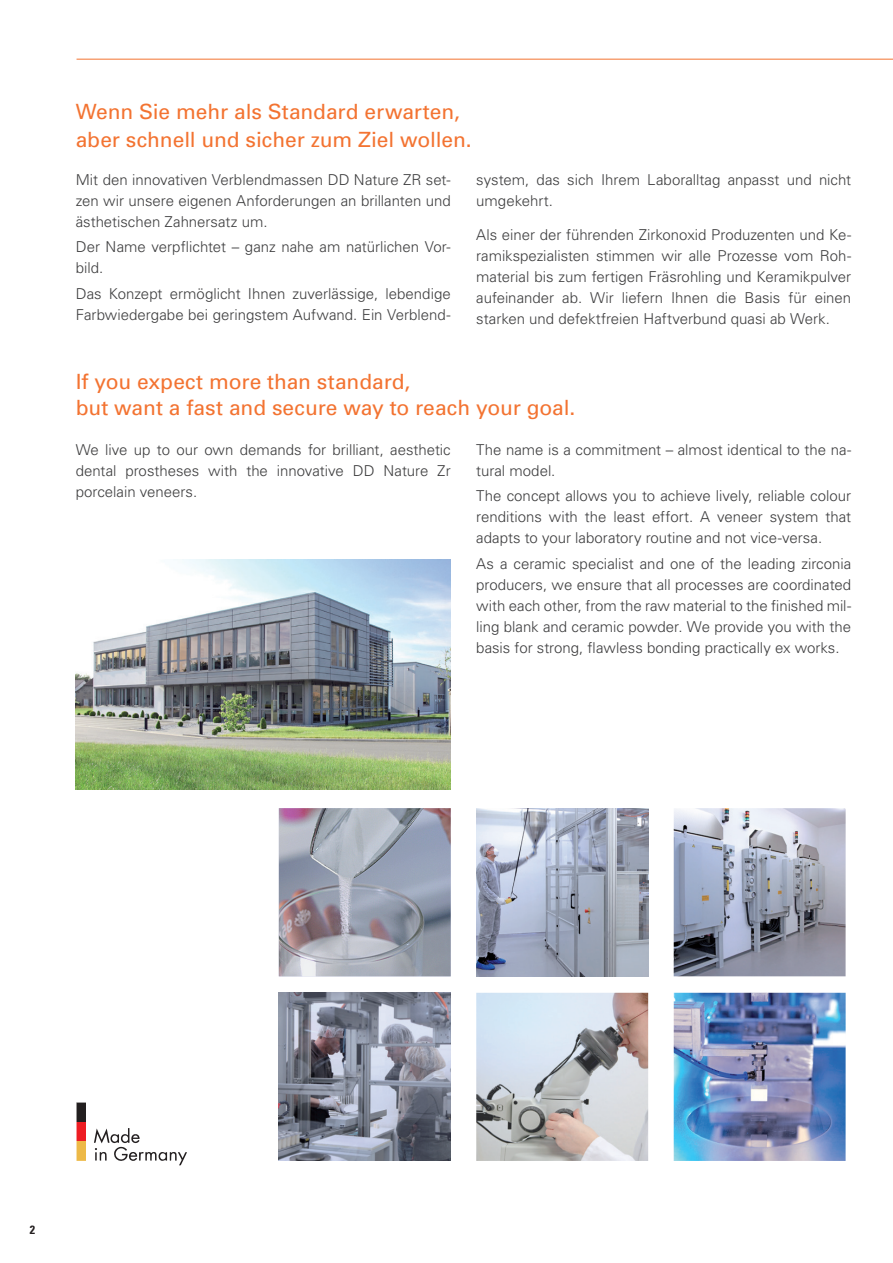
<style>
.page{position:relative;width:893px;height:1263px;background:#fff}
.page>*{position:absolute;margin:0;border:0;box-sizing:border-box;transform-origin:0 0}
.t1{font:21px/28.3px "Univers";letter-spacing:-.005em;color:#f37331}
.t2{font:300 15px/21px "Univers";color:#3e3e3f;text-align:justify}
.t3{font:700 condensed 12px "Univers";color:#231f20}
</style>
<div class="page">
<hr style="left:77px;top:59px;width:816px;height:1px;background:#f37331">
<img style="left:76px;top:559px;width:375px;height:230px">
<img style="left:279px;top:808px;width:172px;height:168px">
<img style="left:279px;top:993px;width:172px;height:168px">
<img style="left:476px;top:993px;width:172px;height:168px">
<img style="left:476px;top:808px;width:172px;height:168px">
<img style="left:674px;top:808px;width:172px;height:168px">
<img style="left:674px;top:993px;width:172px;height:168px">
<svg style="left:94px;top:1128px;width:93px;height:37px"></svg>
<svg style="left:76px;top:1102px;width:10px;height:59px"></svg>
<h1 class="t1" style="left:76px;top:97px;width:398px">Wenn Sie mehr als Standard erwarten, aber schnell und sicher zum Ziel wollen.</h1>
<p class="t2" style="left:76px;top:169px;width:377px">Mit den innovativen Verblendmassen DD Nature ZR set&shy;zen wir unsere eigenen Anforderungen an brillanten und ästhetischen Zahnersatz um.</p>
<p class="t2" style="left:76px;top:236px;width:376px">Der Name verpflichtet – ganz nahe am natürlichen Vor&shy;bild.</p>
<p class="t2" style="left:76px;top:282px;width:376px">Das Konzept ermöglicht Ihnen zuverlässige, lebendige<br>Farbwiedergabe bei geringstem Aufwand. Ein Verblend-</p>
<p class="t2" style="left:476px;top:169px;width:377px">system, das sich Ihrem Laboralltag anpasst und nicht umgekehrt.</p>
<p class="t2" style="left:476px;top:223px;width:376px">Als einer der führenden Zirkonoxid Produzenten und Ke&shy;ramikspezialisten stimmen wir alle Prozesse vom Roh&shy;material bis zum fertigen Fräsrohling und Keramikpulver aufeinander ab. Wir liefern Ihnen die Basis für einen starken und defektfreien Haftverbund quasi ab Werk.</p>
<h1 class="t1" style="left:76px;top:368px;width:501px;line-height:26.2px">If you expect more than standard,<br>but want a fast and secure way to reach your goal.</h1>
<p class="t2" style="left:76px;top:439px;width:376px">We live up to our own demands for brilliant, aesthetic dental prostheses with the innovative DD Nature Zr porcelain veneers.</p>
<p class="t2" style="left:476px;top:439px;width:376px">The name is a commitment – almost identical to the na&shy;tural model.</p>
<p class="t2" style="left:476px;top:485px;width:376px">The concept allows you to achieve lively, reliable colour renditions with the least effort. A veneer system that adapts to your laboratory routine and not vice-versa.</p>
<p class="t2" style="left:476px;top:552px;width:376px">As a ceramic specialist and one of the leading zirconia producers, we ensure that all processes are coordinated with each other, from the raw material to the finished mil&shy;ling blank and ceramic powder. We provide you with the basis for strong, flawless bonding practically ex works.</p>
<p class="t3" style="left:30px;top:1222px;width:7px">2</p>
</div>
